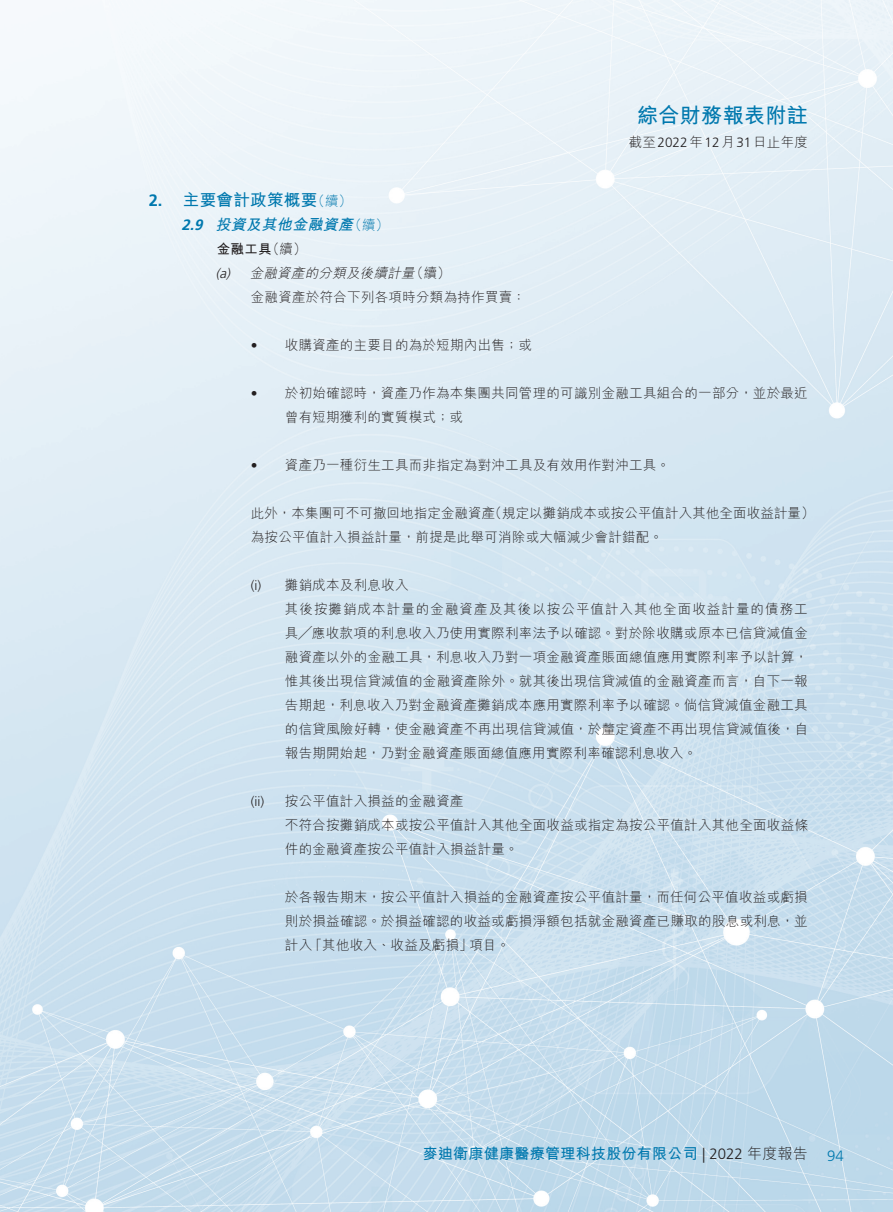
<style>
.page{position:relative;width:893px;height:1212px;background:#fff}
.page>*{position:absolute;margin:0;border:0;box-sizing:border-box;transform-origin:0 0}
.t1{font:700 21px "M Hei HK";letter-spacing:.02em;color:#0078ae}
._01_H1{font:700 16.5px "M Hei HK";letter-spacing:.02em;color:#0078ae}
._01_H1-2{font:700 16.5px "Frutiger LT Std";color:#0078ae}
.t2{font:700 15px "M Hei HK";letter-spacing:.02em;color:#0078ae}
._02_H2{font:italic 700 15px "M Hei HK";color:#0078ae}
._02_H2-2{font:italic 700 15px "Frutiger LT Std";color:#0078ae}
.t3{font:300 15px "Frutiger LT Std";color:#0078ae}
._00_txt{font:300 13.5px/24px "M Hei HK";letter-spacing:.02em;color:#231f20}
._04_H4{font:italic 300 13.5px "M Hei HK";color:#231f20}
._00_txt-2{font:300 13.5px "Frutiger LT Std";color:#231f20}
._03_H3{font:700 13.5px "M Hei HK";color:#231f20}
._01_H1-3{font:300 13.5px "M Hei HK";color:#0078ae}
._02_H2-3{font:300 13.5px "M Hei HK";color:#0078ae}
._03_H3-2{font:300 13.5px "M Hei HK";color:#231f20}
._04_H4-2{font:300 13.5px "M Hei HK";color:#231f20}
._04_H4-3{font:italic 300 13.5px "Frutiger LT Std";color:#231f20}
.s1{font-family:"Frutiger LT Std"}
.s2{font-family:"Frutiger LT Std";font-weight:300;color:#231f20}
.s3{font-weight:300;color:#231f20}
</style>
<div class="page">
<img style="left:0;top:0;width:893px;height:1212px">
<p class="_01_H1-2" style="left:149px;top:191px;width:15px">2.</p>
<p class="_01_H1" style="left:183px;top:188px;width:136px">主要會計政策概要</p>
<p class="_01_H1-3" style="left:311px;top:194px;width:42px">（續(</p>
<p class="_02_H2-2" style="left:182px;top:216px;width:26px">2.9</p>
<p class="_02_H2" style="left:216px;top:214px;width:143px">投資及其他金融資產</p>
<p class="_02_H2-3" style="left:349px;top:218px;width:42px">（續(</p>
<p class="_03_H3-2" style="left:266px;top:242px;width:42px">（續(</p>
<p class="_03_H3" style="left:217px;top:239px;width:56px">金融工具</p>
<p class="_04_H4-3" style="left:216px;top:266px;width:19px">)a(</p>
<p class="_04_H4" style="left:250px;top:266px;width:169px">金融資產的分類及後續計量</p>
<p class="_04_H4-2" style="left:410px;top:266px;width:42px">（續(</p>
<p class="_00_txt" style="left:251px;top:285px;width:276px">金融資產於符合下列各項時分類為持作買賣：</p>
<p class="_00_txt" style="left:285px;top:333px;width:249px">收購資產的主要目的為於短期內出售；或</p>
<p class="_00_txt-2" style="left:251px;top:338px;width:8px">•</p>
<h1 class="t1" style="left:637px;top:100px;width:172px">綜合財務報表附註</h1>
<p class="_00_txt" style="left:629px;top:130px;width:181px">截至<span class="s1">2022</span>年<span class="s1">12</span>月<span class="s1">31</span>日止年度</p>
<p class="_00_txt-2" style="left:251px;top:386px;width:8px">•</p>
<p class="_00_txt-2" style="left:251px;top:458px;width:8px">•</p>
<p class="_00_txt" style="left:285px;top:381px;width:524px">於初始確認時，資產乃作為本集團共同管理的可識別金融工具組合的一部分，並於最近</p>
<p class="_00_txt" style="left:285px;top:405px;width:180px">曾有短期獲利的實質模式；或</p>
<p class="_00_txt" style="left:285px;top:453px;width:387px">資產乃一種衍生工具而非指定為對沖工具及有效用作對沖工具。</p>
<p class="_00_txt" style="left:489px;top:501px;width:327px">（規定以攤銷成本或按公平值計入其他全面收益計量(</p>
<p class="_00_txt" style="left:251px;top:501px;width:414px">此外，本集團可不可撤回地指定金融資產<br>為按公平值計入損益計量，前提是此舉可消除或大幅減少會計錯配。</p>
<p class="_00_txt" style="left:285px;top:573px;width:125px">攤銷成本及利息收入</p>
<p class="_00_txt-2" style="left:251px;top:578px;width:12px">)i(</p>
<p class="_00_txt-2" style="left:251px;top:794px;width:15px">)i i(</p>
<p class="_00_txt" style="left:285px;top:597px;width:525px;text-align:justify">其後按攤銷成本計量的金融資產及其後以按公平值計入其他全面收益計量的債務工具╱應收款項的利息收入乃使用實際利率法予以確認。對於除收購或原本已信貸減值金融資產以外的金融工具，利息收入乃對一項金融資產賬面總值應用實際利率予以計算，惟其後出現信貸減值的金融資產除外。就其後出現信貸減值的金融資產而言，自下一報告期起，利息收入乃對金融資產攤銷成本應用實際利率予以確認。倘信貸減值金融工具的信貸風險好轉，使金融資產不再出現信貸減值，於釐定資產不再出現信貸減值後，自報告期開始起，乃對金融資產賬面總值應用實際利率確認利息收入。</p>
<p class="_00_txt" style="left:285px;top:789px;width:180px">按公平值計入損益的金融資產</p>
<p class="_00_txt" style="left:285px;top:813px;width:524px">不符合按攤銷成本或按公平值計入其他全面收益或指定為按公平值計入其他全面收益條件的金融資產按公平值計入損益計量。</p>
<p class="_00_txt" style="left:285px;top:885px;width:524px">於各報告期末，按公平值計入損益的金融資產按公平值計量，而任何公平值收益或虧損</p>
<p class="_00_txt" style="left:285px;top:909px;width:524px">則於損益確認。於損益確認的收益或虧損淨額包括就金融資產已賺取的股息或利息，並</p>
<p class="_00_txt" style="left:469px;top:933px;width:42px">項目。</p>
<p class="_00_txt" style="left:309px;top:933px;width:165px">「其他收入、收益及虧損」</p>
<p class="_00_txt" style="left:285px;top:933px;width:29px">計入</p>
<p class="t2" style="left:423px;top:1143px;width:387px">麥迪衛康健康醫療管理科技股份有限公司 <span class="s2">| 2022</span> <span class="s3">年度報告</span></p>
<p class="t3" style="left:827px;top:1147px;width:18px">94</p>
</div>
